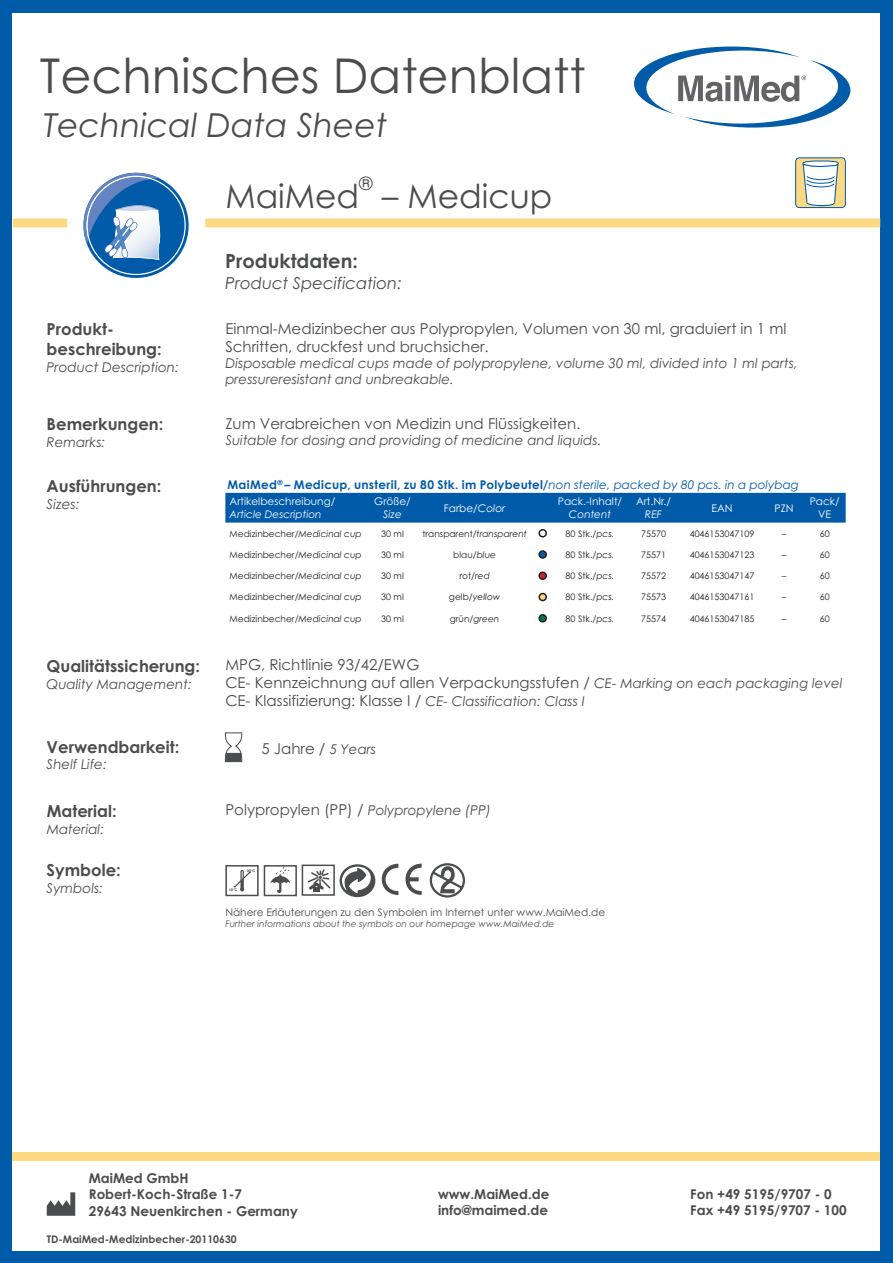
<style>
.page{position:relative;width:893px;height:1263px;background:#015ba9}
.page>*{position:absolute;margin:0;border:0;box-sizing:border-box;transform-origin:0 0}
.t1{font:48px "Century Gothic";color:#4b4c4d}
.t2{font:italic 33px "Century Gothic";color:#4b4c4d}
.t3{font:33px "Century Gothic";color:#4b4c4d}
.t4{font:700 19.5px "Century Gothic";color:#4b4c4d}
.t5{font:18px "Century Gothic";color:#4b4c4d}
.t6{font:700 16.5px/20px "Century Gothic";color:#4b4c4d}
.t7{font:italic 16.5px "Century Gothic";color:#4b4c4d}
.t8{font:15px/17.9px "Century Gothic";color:#4b4c4d}
.t9{font:italic 13.5px/16px "Century Gothic";color:#4b4c4d}
.t10{font:700 13.5px/16.4px "Century Gothic";color:#4b4c4d}
.t11{font:700 12px "Century Gothic";letter-spacing:.025em;color:#015ba9}
.t12{font:10.5px/12.6px "Century Gothic";color:#fff;text-align:center}
.t13{font:10.5px "Century Gothic";color:#4b4c4d}
.t14{font:700 10.5px "Century Gothic";color:#4b4c4d}
.t15{font:italic 10.5px "Century Gothic";color:#fff}
.t16{font:9px "Century Gothic";color:#231f20}
.t17{font:italic 9px "Century Gothic";color:#4b4c4d}
.t18{font:italic 9px "Century Gothic";color:#231f20}
.t19{font:700 3.6px "Swiss 721 BT";color:#4b4c4d;scale:1.07 1}
.s1{font-weight:400;font-style:italic}
.s2{font-style:italic}
.s3{font-style:normal}
.s4{font-style:italic;font-size:13.5px}
</style>
<div class="page">
<div style="left:13px;top:13px;width:867px;height:1237px;background:#fff"></div>
<svg style="left:83px;top:172px;width:106px;height:106px"></svg>
<div style="left:205px;top:219px;width:675px;height:8px;background:#fed981"></div>
<svg style="left:13px;top:219px;width:54px;height:8px"></svg>
<svg style="left:634px;top:47px;width:216px;height:81px"></svg>
<svg style="left:47px;top:1192px;width:28px;height:24px"></svg>
<div style="left:13px;top:1152px;width:867px;height:9px;background:#fed981"></div>
<svg style="left:224px;top:732px;width:19px;height:31px"></svg>
<div style="left:226px;top:753px;width:15px;height:9px;background:#4b4c4d"></div>
<div style="left:302px;top:864px;width:33px;height:32px;border:2px solid #4b4c4d"></div>
<svg style="left:307px;top:869px;width:24px;height:23px"></svg>
<div style="left:264px;top:865px;width:33px;height:31px;border:2px solid #4b4c4d"></div>
<svg style="left:270px;top:866px;width:20px;height:27px"></svg>
<svg style="left:429px;top:863px;width:36px;height:35px"></svg>
<svg style="left:340px;top:864px;width:35px;height:33px"></svg>
<svg style="left:340px;top:867px;width:31px;height:26px"></svg>
<svg style="left:233px;top:870px;width:18px;height:21px"></svg>
<div style="left:225px;top:865px;width:34px;height:31px;border:2px solid #4b4c4d"></div>
<svg style="left:382px;top:864px;width:16px;height:31px"></svg>
<svg style="left:405px;top:863px;width:17px;height:32px"></svg>
<div style="left:225px;top:493px;width:621px;height:30px;background:#015ba9"></div>
<div style="left:538px;top:529px;width:9px;height:8px;border:2px solid #231f20;border-radius:50%"></div>
<div style="left:539px;top:551px;width:7px;height:7px;background:#015ba9;border-radius:50%"></div>
<div style="left:538px;top:550px;width:9px;height:9px;border:2px solid #231f20;border-radius:50%"></div>
<div style="left:539px;top:572px;width:7px;height:7px;background:#d1232a;border-radius:50%"></div>
<div style="left:538px;top:571px;width:9px;height:9px;border:2px solid #231f20;border-radius:50%"></div>
<div style="left:539px;top:593px;width:7px;height:7px;background:#fed981;border-radius:50%"></div>
<div style="left:538px;top:593px;width:9px;height:8px;border:2px solid #231f20;border-radius:50%"></div>
<div style="left:539px;top:615px;width:7px;height:7px;background:#007957;border-radius:50%"></div>
<div style="left:538px;top:614px;width:9px;height:8px;border:2px solid #231f20;border-radius:50%"></div>
<div style="left:796px;top:158px;width:49px;height:50px;background:#fed981;border-radius:4px"></div>
<svg style="left:802px;top:160px;width:37px;height:46px;background:#d5dedc"></svg>
<div style="left:795px;top:157px;width:51px;height:51px;border:1px solid #015ba9;border-radius:4px"></div>
<h1 class="t1" style="left:40px;top:57px;width:547px">Technisches Datenblatt</h1>
<h2 class="t2" style="left:43px;top:112px;width:345px">Technical Data Sheet</h2>
<h3 class="t5" style="left:359px;top:176px;width:15px">®</h3>
<h2 class="t3" style="left:225px;top:183px;width:328px">MaiMed – Medicup</h2>
<h3 class="t4" style="left:225px;top:254px;width:134px">Produktdaten:</h3>
<h3 class="t7" style="left:225px;top:276px;width:178px">Product Specification:</h3>
<h3 class="t6" style="left:47px;top:320px;width:117px">Produkt&shy;beschreibung:</h3>
<h3 class="t9" style="left:47px;top:360px;width:134px">Product Description:</h3>
<h3 class="t8" style="left:225px;top:321px;width:562px">Einmal-Medizinbecher aus Polypropylen, Volumen von 30 ml, graduiert in 1 ml<br>Schritten, druckfest und bruchsicher.</h3>
<h3 class="t9" style="left:225px;top:356px;width:574px">Disposable medical cups made of polypropylene, volume 30 ml, divided into 1 ml parts, pressureresistant and unbreakable.</h3>
<h3 class="t6" style="left:47px;top:416px;width:118px">Bemerkungen:</h3>
<h3 class="t9" style="left:47px;top:435px;width:60px">Remarks:</h3>
<h3 class="t8" style="left:225px;top:416px;width:357px">Zum Verabreichen von Medizin und Flüssigkeiten.</h3>
<h3 class="t9" style="left:225px;top:434px;width:378px">Suitable for dosing and providing of medicine and liquids.</h3>
<h3 class="t6" style="left:47px;top:478px;width:116px">Ausführungen:</h3>
<h3 class="t9" style="left:47px;top:497px;width:34px">Sizes:</h3>
<h3 class="t11" style="left:227px;top:479px;width:573px">MaiMed<sup>®</sup> – Medicup, unsteril, zu 80 Stk. im Polybeutel/<span class="s1">non sterile, packed by 80 pcs. in a polybag</span></h3>
<p class="t12" style="left:230px;top:496px;width:107px">Artikelbeschreibung/</p>
<p class="t15" style="left:230px;top:510px;width:94px">Article Description</p>
<p class="t12" style="left:374px;top:496px;width:38px">Größe/</p>
<p class="t15" style="left:383px;top:510px;width:20px">Size</p>
<p class="t12" style="left:444px;top:502px;width:63px">Farbe/<span class="s2">Color</span></p>
<p class="t12" style="left:558px;top:496px;width:66px">Pack.-Inhalt/</p>
<p class="t15" style="left:569px;top:510px;width:44px">Content</p>
<p class="t12" style="left:636px;top:496px;width:37px">Art.Nr./</p>
<p class="t15" style="left:645px;top:510px;width:19px">REF</p>
<p class="t12" style="left:711px;top:502px;width:23px">EAN</p>
<p class="t12" style="left:774px;top:502px;width:21px">PZN</p>
<p class="t12" style="left:810px;top:496px;width:32px">Pack/<br>VE</p>
<p class="t16" style="left:230px;top:530px;width:134px">Medizinbecher/<span class="s2">Medicinal cup</span></p>
<p class="t16" style="left:381px;top:530px;width:24px">30 ml</p>
<p class="t16" style="left:422px;top:530px;width:106px">transparent/<span class="s2">transparent</span></p>
<p class="t16" style="left:566px;top:530px;width:50px">80 Stk./<span class="s2">pcs.</span></p>
<p class="t16" style="left:641px;top:530px;width:26px">75570</p>
<p class="t16" style="left:690px;top:530px;width:66px">4046153047109</p>
<p class="t16" style="left:782px;top:530px;width:6px">–</p>
<p class="t16" style="left:820px;top:530px;width:11px">60</p>
<p class="t16" style="left:230px;top:551px;width:134px">Medizinbecher/<span class="s2">Medicinal cup</span></p>
<p class="t16" style="left:381px;top:551px;width:24px">30 ml</p>
<p class="t16" style="left:453px;top:551px;width:44px">blau/<span class="s2">blue</span></p>
<p class="t16" style="left:566px;top:551px;width:50px">80 Stk./<span class="s2">pcs.</span></p>
<p class="t16" style="left:641px;top:551px;width:26px">75571</p>
<p class="t16" style="left:690px;top:551px;width:66px">4046153047123</p>
<p class="t16" style="left:782px;top:551px;width:6px">–</p>
<p class="t16" style="left:820px;top:551px;width:11px">60</p>
<p class="t16" style="left:230px;top:572px;width:134px">Medizinbecher/<span class="s2">Medicinal cup</span></p>
<p class="t16" style="left:381px;top:572px;width:24px">30 ml</p>
<p class="t16" style="left:459px;top:572px;width:32px">rot/<span class="s2">red</span></p>
<p class="t16" style="left:566px;top:572px;width:50px">80 Stk./<span class="s2">pcs.</span></p>
<p class="t16" style="left:641px;top:572px;width:26px">75572</p>
<p class="t16" style="left:690px;top:572px;width:66px">4046153047147</p>
<p class="t16" style="left:782px;top:572px;width:6px">–</p>
<p class="t16" style="left:820px;top:572px;width:11px">60</p>
<p class="t16" style="left:230px;top:594px;width:134px">Medizinbecher/<span class="s2">Medicinal cup</span></p>
<p class="t16" style="left:381px;top:594px;width:24px">30 ml</p>
<p class="t18" style="left:449px;top:594px;width:53px"><span class="s3">gelb/</span>yellow</p>
<p class="t16" style="left:566px;top:594px;width:50px">80 Stk./<span class="s2">pcs.</span></p>
<p class="t16" style="left:641px;top:594px;width:26px">75573</p>
<p class="t16" style="left:690px;top:594px;width:66px">4046153047161</p>
<p class="t16" style="left:782px;top:594px;width:6px">–</p>
<p class="t16" style="left:820px;top:594px;width:11px">60</p>
<p class="t16" style="left:230px;top:615px;width:134px">Medizinbecher/<span class="s2">Medicinal cup</span></p>
<p class="t16" style="left:381px;top:615px;width:24px">30 ml</p>
<p class="t16" style="left:450px;top:615px;width:51px">grün/<span class="s2">green</span></p>
<p class="t16" style="left:566px;top:615px;width:50px">80 Stk./<span class="s2">pcs.</span></p>
<p class="t16" style="left:641px;top:615px;width:26px">75574</p>
<p class="t16" style="left:690px;top:615px;width:66px">4046153047185</p>
<p class="t16" style="left:782px;top:615px;width:6px">–</p>
<p class="t16" style="left:820px;top:615px;width:11px">60</p>
<h3 class="t6" style="left:47px;top:658px;width:155px">Qualitätssicherung:</h3>
<h3 class="t9" style="left:47px;top:677px;width:147px">Quality Management:</h3>
<h3 class="t8" style="left:225px;top:657px;width:619px">MPG, Richtlinie 93/42/EWG<br>CE- Kennzeichnung auf allen Verpackungsstufen / <span class="s4">CE- Marking on each packaging level<br></span>CE- Klassifizierung: Klasse I / <span class="s4">CE- Classification: Class I</span></h3>
<h3 class="t6" style="left:47px;top:738px;width:134px">Verwendbarkeit:</h3>
<h3 class="t9" style="left:47px;top:758px;width:62px">Shelf Life:</h3>
<h3 class="t8" style="left:261px;top:741px;width:116px">5 Jahre / <span class="s4">5 Years</span></h3>
<h3 class="t6" style="left:47px;top:802px;width:71px">Material:</h3>
<h3 class="t9" style="left:47px;top:822px;width:59px">Material:</h3>
<h3 class="t6" style="left:47px;top:862px;width:76px">Symbole:</h3>
<h3 class="t9" style="left:47px;top:881px;width:58px">Symbols:</h3>
<h3 class="t8" style="left:225px;top:802px;width:267px">Polypropylen (PP) / <span class="s4">Polypropylene (PP)</span></h3>
<p class="t19" style="left:229px;top:888px;width:9px">10°C</p>
<p class="t19" style="left:247px;top:869px;width:9px">30°C</p>
<p class="t13" style="left:225px;top:908px;width:381px">Nähere Erläuterungen zu den Symbolen im Internet unter www.MaiMed.de</p>
<p class="t17" style="left:225px;top:920px;width:331px">Further informations about the symbols on our homepage www.MaiMed.de</p>
<h3 class="t10" style="left:89px;top:1171px;width:210px">MaiMed GmbH<br>Robert-Koch-Straße 1-7<br>29643 Neuenkirchen - Germany</h3>
<p class="t14" style="left:47px;top:1234px;width:192px">TD-MaiMed-Medizinbecher-20110630</p>
<h3 class="t10" style="left:438px;top:1187px;width:113px">www.MaiMed.de info@maimed.de</h3>
<h3 class="t10" style="left:690px;top:1187px;width:158px">Fon +49 5195/9707 - 0<br>Fax +49 5195/9707 - 100</h3>
</div>
